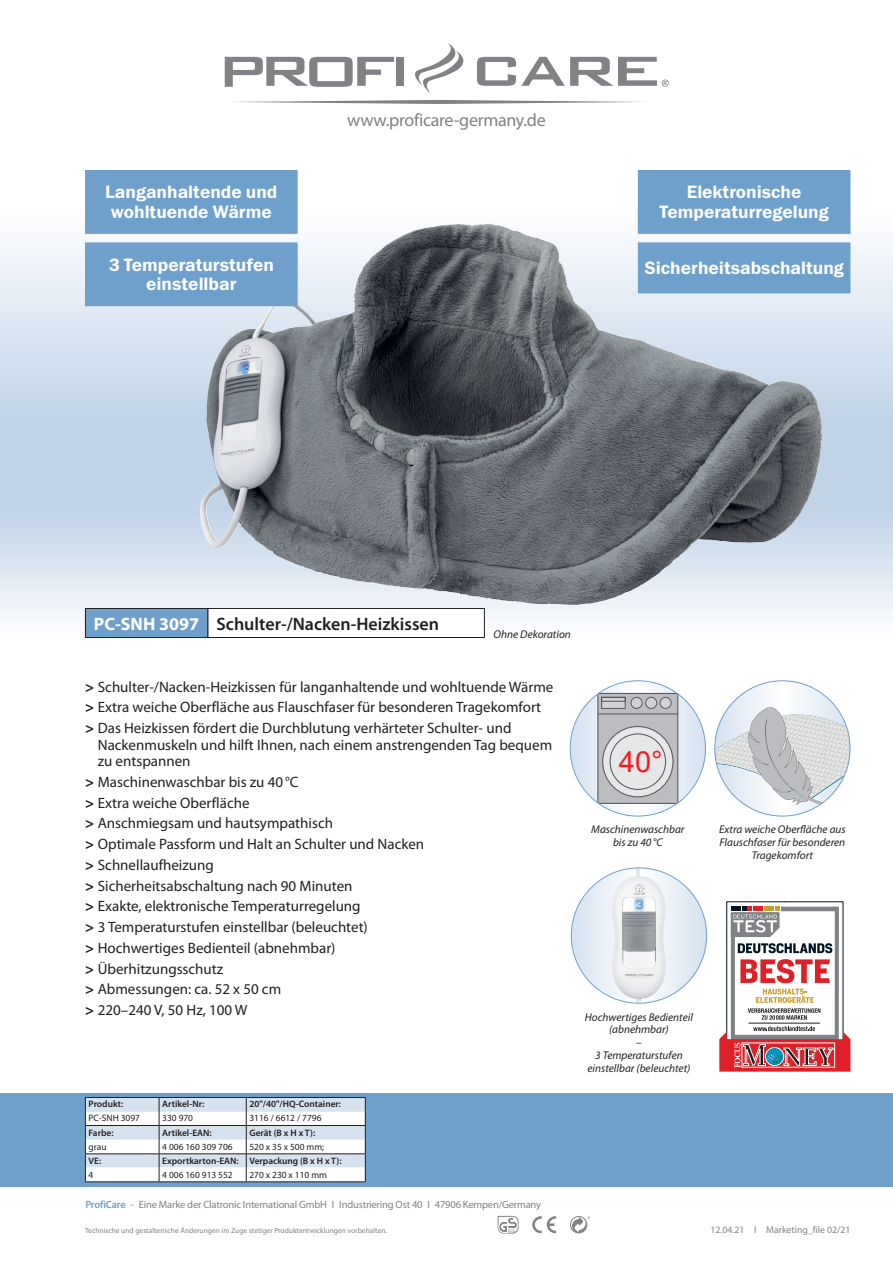
<style>
.page{position:relative;width:893px;height:1263px;background:#fff}
.page>*{position:absolute;margin:0;border:0;box-sizing:border-box;transform-origin:0 0}
.t1{font:29.1px "Arial";color:#ee1d23}
.t2{font:18px/19.5px "Franklin Gothic Demi ITC";color:#fff;text-align:center}
.t3{font:600 18px "Myriad Pro";color:#231f20}
.t4{font:18px "Myriad Pro";letter-spacing:-.015em;color:#808285}
.t5{font:700 18px "Myriad Pro";color:#fff}
.t6{font:15px/20.7px "Myriad Pro";color:#231f20}
.t7{font:italic 11.25px/12.8px "Myriad Pro";color:#231f20;text-align:center}
.t8{font:10.5px "Myriad Pro";letter-spacing:-.015em;color:#808285}
.t9{font:9.75px "Myriad Pro";color:#808285}
.t10{font:600 9.3px "Myriad Pro";color:#231f20}
.t11{font:9.3px "Myriad Pro";color:#231f20}
.t12{font:7.5px "Myriad Pro";color:#808285}
.s1{font-weight:700}
.s2{font-weight:600;color:#6fa0cb}
</style>
<div class="page">
<svg style="left:532px;top:1216px;width:24px;height:17px"></svg>
<div style="left:570px;top:1216px;width:17px;height:17px;border:1px solid #808285;border-radius:50%"></div>
<svg style="left:572px;top:1216px;width:18px;height:17px"></svg>
<svg style="left:235px;top:100px;width:408px;height:4px"></svg>
<svg style="left:477px;top:57px;width:192px;height:30px"></svg>
<svg style="left:225px;top:57px;width:169px;height:30px"></svg>
<div style="left:397px;top:57px;width:7px;height:29px;background:#808285"></div>
<svg style="left:415px;top:43px;width:49px;height:51px"></svg>
<div style="left:0;top:1093px;width:893px;height:93px;background:#6fa0cb"></div>
<svg style="left:0;top:212px;width:893px;height:425px;background:#a4acb4"></svg>
<svg style="left:498px;top:1215px;width:20px;height:18px"></svg>
<div style="left:85px;top:608px;width:123px;height:29px;background:#6fa0cb"></div>
<hr style="left:85px;top:608px;width:123px;height:1px;background:#231f20">
<svg style="left:85px;top:609px;width:1px;height:28px"></svg>
<hr style="left:85px;top:637px;width:123px;height:1px;background:#231f20">
<svg style="left:571px;top:868px;width:136px;height:135px;background:#e0e9f3"></svg>
<img style="left:611px;top:869px;width:55px;height:134px">
<svg style="left:715px;top:681px;width:135px;height:135px"></svg>
<svg style="left:715px;top:706px;width:135px;height:101px"></svg>
<svg style="left:570px;top:681px;width:135px;height:135px"></svg>
<div style="left:597px;top:693px;width:81px;height:111px;background:#bcbdc0;border:1px solid #57585a"></div>
<svg style="left:603px;top:726px;width:70px;height:71px"></svg>
<div style="left:602px;top:726px;width:71px;height:71px;border:1px solid #57585a;border-radius:50%"></div>
<div style="left:610px;top:734px;width:56px;height:55px;background:#e6e7e9;border-radius:50%"></div>
<div style="left:610px;top:733px;width:56px;height:57px;border:1px solid #57585a;border-radius:50%"></div>
<hr style="left:598px;top:713px;width:80px;height:1px;background:#57585a">
<div style="left:660px;top:697px;width:11px;height:11px;background:#d1d2d4;border-radius:50%"></div>
<div style="left:660px;top:697px;width:11px;height:12px;border:1px solid #57585a;border-radius:50%"></div>
<div style="left:646px;top:697px;width:11px;height:11px;background:#d1d2d4;border-radius:50%"></div>
<div style="left:645px;top:697px;width:12px;height:12px;border:1px solid #57585a;border-radius:50%"></div>
<div style="left:631px;top:697px;width:11px;height:11px;background:#d1d2d4;border-radius:50%"></div>
<div style="left:631px;top:697px;width:11px;height:12px;border:1px solid #57585a;border-radius:50%"></div>
<div style="left:601px;top:697px;width:25px;height:12px;background:#d1d2d4;border:1px solid #57585a"></div>
<div style="left:601px;top:697px;width:25px;height:5px;border:1px solid #57585a"></div>
<svg style="left:719px;top:901px;width:131px;height:170px"></svg>
<img style="left:359px;top:223px;width:130px;height:51px">
<div style="left:208px;top:608px;width:276px;height:29px;background:#fff"></div>
<svg style="left:208px;top:609px;width:1px;height:28px"></svg>
<hr style="left:208px;top:608px;width:277px;height:1px;background:#231f20">
<svg style="left:484px;top:609px;width:1px;height:28px"></svg>
<hr style="left:208px;top:637px;width:277px;height:1px;background:#231f20">
<div style="left:86px;top:171px;width:211px;height:62px;background:#6fa0cb"></div>
<div style="left:85px;top:170px;width:213px;height:64px;border:2px solid #6fa0cb"></div>
<div style="left:86px;top:243px;width:211px;height:62px;background:#6fa0cb"></div>
<div style="left:85px;top:242px;width:213px;height:64px;border:2px solid #6fa0cb"></div>
<div style="left:639px;top:171px;width:211px;height:62px;background:#6fa0cb"></div>
<div style="left:638px;top:170px;width:212px;height:64px;border:2px solid #6fa0cb"></div>
<div style="left:639px;top:243px;width:211px;height:50px;background:#6fa0cb"></div>
<div style="left:638px;top:242px;width:212px;height:51px;border:2px solid #6fa0cb"></div>
<hr style="left:85px;top:1181px;width:74px;height:1px;background:#231f20">
<hr style="left:159px;top:1181px;width:87px;height:1px;background:#231f20">
<hr style="left:246px;top:1181px;width:120px;height:1px;background:#231f20">
<svg style="left:85px;top:1097px;width:281px;height:84px;background:#e4e9ef"></svg>
<hr style="left:85px;top:1125px;width:74px;height:1px;background:#231f20">
<hr style="left:159px;top:1125px;width:87px;height:1px;background:#231f20">
<hr style="left:246px;top:1125px;width:120px;height:1px;background:#231f20">
<hr style="left:85px;top:1153px;width:74px;height:1px;background:#231f20">
<hr style="left:246px;top:1153px;width:120px;height:1px;background:#231f20">
<p class="t2" style="left:105px;top:183px;width:174px">Langanhaltende und wohltuende Wärme</p>
<p class="t2" style="left:109px;top:255px;width:167px">3 Temperaturstufen einstellbar</p>
<p class="t4" style="left:347px;top:109px;width:200px">www.proficare-germany.de</p>
<p class="t2" style="left:660px;top:183px;width:171px">Elektronische<br>Temperaturregelung</p>
<p class="t2" style="left:644px;top:259px;width:201px">Sicherheitsabschaltung</p>
<p class="t5" style="left:94px;top:612px;width:107px">PC-SNH 3097</p>
<p class="t3" style="left:216px;top:612px;width:224px">Schulter-/Nacken-Heizkissen</p>
<p class="t7" style="left:494px;top:627px;width:79px">Ohne Dekoration</p>
<p class="t6" style="left:85px;top:676px;width:470px"><span class="s1">&gt;</span> Schulter-/Nacken-Heizkissen für langanhaltende und wohltuende Wärme <span class="s1">&gt;</span> Extra weiche Oberfläche aus Flauschfaser für besonderen Tragekomfort <span class="s1">&gt;</span> Das Heizkissen fördert die Durchblutung verhärteter Schulter- und</p>
<p class="t6" style="left:98px;top:736px;width:456px;line-height:16.5px">Nackenmuskeln und hilft Ihnen, nach einem anstrengenden Tag bequem zu entspannen</p>
<p class="t6" style="left:85px;top:771px;width:341px"><span class="s1">&gt;</span> Maschinenwaschbar bis zu 40°C<br><span class="s1">&gt;</span> Extra weiche Oberfläche<br><span class="s1">&gt;</span> Anschmiegsam und hautsympathisch<br><span class="s1">&gt;</span> Optimale Passform und Halt an Schulter und Nacken <span class="s1">&gt;</span> Schnellaufheizung<br><span class="s1">&gt;</span> Sicherheitsabschaltung nach 90 Minuten<br><span class="s1">&gt;</span> Exakte, elektronische Temperaturregelung<br><span class="s1">&gt;</span> 3 Temperaturstufen einstellbar (beleuchtet)<br><span class="s1">&gt;</span> Hochwertiges Bedienteil (abnehmbar)<br><span class="s1">&gt;</span> Überhitzungsschutz<br><span class="s1">&gt;</span> Abmessungen: ca. 52 x 50 cm<br><span class="s1">&gt;</span> 220–240 V, 50 Hz, 100 W</p>
<p class="t10" style="left:89px;top:1098px;width:36px">Produkt:</p>
<p class="t10" style="left:162px;top:1098px;width:44px">Artikel-Nr:</p>
<p class="t10" style="left:249px;top:1098px;width:93px">20"/40"/HQ-Container:</p>
<p class="t11" style="left:89px;top:1112px;width:53px">PC-SNH 3097</p>
<p class="t11" style="left:162px;top:1112px;width:32px">330 970</p>
<p class="t11" style="left:249px;top:1112px;width:74px">3116 / 6612 / 7796</p>
<p class="t10" style="left:89px;top:1126px;width:27px">Farbe:</p>
<p class="t10" style="left:162px;top:1126px;width:51px">Artikel-EAN:</p>
<p class="t10" style="left:249px;top:1126px;width:67px">Gerät (B x H x T):</p>
<p class="t11" style="left:89px;top:1141px;width:19px">grau</p>
<p class="t11" style="left:162px;top:1141px;width:72px">4 006 160 309 706</p>
<p class="t11" style="left:249px;top:1141px;width:76px">520 x 35 x 500 mm;</p>
<p class="t10" style="left:89px;top:1155px;width:14px">VE:</p>
<p class="t10" style="left:162px;top:1155px;width:181px">Exportkarton-EAN: Verpackung (B x H x T):</p>
<p class="t11" style="left:89px;top:1169px;width:6px">4</p>
<p class="t11" style="left:162px;top:1169px;width:72px">4 006 160 913 552</p>
<p class="t11" style="left:249px;top:1169px;width:79px">270 x 230 x 110 mm</p>
<p class="t8" style="left:85px;top:1198px;width:457px"><span class="s2">ProfiCare</span> - Eine Marke der Clatronic International GmbH I Industriering Ost 40 I 47906 Kempen/Germany</p>
<p class="t12" style="left:85px;top:1226px;width:304px">Technische und gestalterische Änderungen im Zuge stetiger Produktentwicklungen vorbehalten.</p>
<h1 class="t1" style="left:619px;top:742px;width:45px">40°</h1>
<p class="t7" style="left:591px;top:823px;width:95px">Maschinenwaschbar bis zu 40 °C</p>
<p class="t7" style="left:585px;top:1010px;width:110px">Hochwertiges Bedienteil (abnehmbar)<br>–<br>3 Temperaturstufen einstellbar (beleuchtet)</p>
<p class="t7" style="left:719px;top:823px;width:128px">Extra weiche Oberfläche aus<br>Flauschfaser für besonderen<br>Tragekomfort</p>
<p class="t9" style="left:710px;top:1224px;width:142px">12.04.21 l Marketing_file 02/21</p>
</div>
